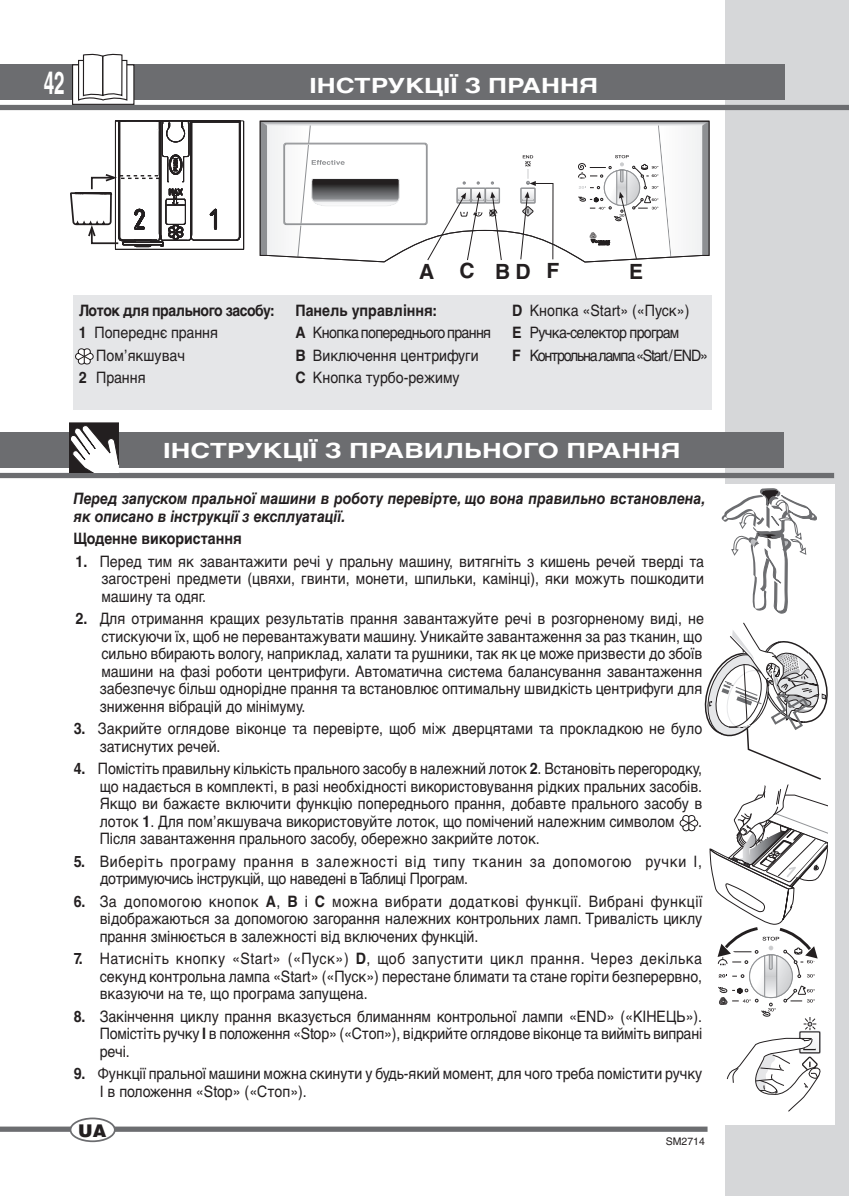
<style>
.page{position:relative;width:849px;height:1196px;background:#fff}
.page>*{position:absolute;margin:0;border:0;box-sizing:border-box;transform-origin:0 0}
.t1{font:700 31.5px "Helvetica";color:#fff;scale:.6 1}
.t2{font:700 21px "Helvetica Cyr";color:#fff;scale:1.3 1}
.t3{font:700 21px "Helvetica Cyr";color:#fff;scale:1.25 1}
.t4{font:700 21px "Helvetica";color:#231f20}
.t5{font:900 17.5px "Helvetica";color:#231f20}
.t6{font:15.75px/17.5px "Helvetica Cyr Upright";color:#231f20;text-align:justify;scale:.9 1}
.t7{font:15.75px/17.5px "Helvetica Cyr Upright";letter-spacing:.05em;color:#231f20;scale:.9 1}
.t8{font:15.75px/17.5px "Helvetica Cyr Bold Inclined";color:#231f20;scale:.9 1}
.t9{font:15.75px/22.4px "Helvetica Cyr Upright";letter-spacing:-.05em;color:#231f20;scale:.9 1}
.t10{font:700 15.75px "Helvetica Cyr";color:#231f20;scale:.9 1}
.t11{font:700 15.75px "Helvetica Cyr";letter-spacing:-.03em;color:#231f20;scale:.89 1}
.t12{font:10.5px "Helvetica";color:#231f20}
.s1{font-family:"Helvetica Cyr";font-weight:700}
.s2{font-family:"Helvetica";font-weight:700}
</style>
<div class="page">
<div style="left:725px;top:0;width:108px;height:1196px;background:#d6d7d9"></div>
<div style="left:0;top:105px;width:833px;height:5px;background:#6c6d70"></div>
<div style="left:0;top:64px;width:784px;height:36px;background:#6c6d70"></div>
<div style="left:0;top:1126px;width:707px;height:5px;background:#6c6d70"></div>
<div style="left:70px;top:1118px;width:45px;height:23px;background:#fff;border-radius:50%"></div>
<div style="left:70px;top:1117px;width:46px;height:25px;border:2px solid #6c6d70;border-radius:50%"></div>
<div style="left:725px;top:484px;width:108px;height:640px;background:#fff"></div>
<svg style="left:721px;top:488px;width:96px;height:126px"></svg>
<div style="left:798px;top:1031px;width:22px;height:22px;border:1px solid #a8a9ad"></div>
<div style="left:799px;top:1032px;width:20px;height:20px;background:#fafafa"></div>
<div style="left:799px;top:1031px;width:20px;height:22px;border:1px solid #231f20"></div>
<svg style="left:726px;top:1037px;width:94px;height:75px"></svg>
<div style="left:833px;top:0;width:15px;height:1196px;background:#d6d7d9"></div>
<div style="left:833px;top:105px;width:15px;height:5px;background:#6c6d70"></div>
<hr style="left:833px;top:484px;width:1px;height:640px;background:#fff">
<div style="left:73px;top:295px;width:638px;height:114px;background:#e5e6e8"></div>
<svg style="left:259px;top:120px;width:450px;height:143px"></svg>
<div style="left:0;top:432px;width:783px;height:36px;background:#6c6d70"></div>
<div style="left:0;top:473px;width:833px;height:5px;background:#6c6d70"></div>
<svg style="left:69px;top:53px;width:175px;height:426px"></svg>
<svg style="left:679px;top:622px;width:147px;height:408px"></svg>
<h1 class="t1" style="left:44px;top:71px;width:37px">42</h1>
<h2 class="t3" style="left:309px;top:78px;width:232px">ІНСТРУКЦІЇ З ПРАННЯ</h2>
<p class="t11" style="left:79px;top:304px;width:221px">Лоток для прального засобу:</p>
<p class="t6" style="left:79px;top:325px;width:156px"><span class="s1">1</span> Попереднє прання</p>
<p class="t6" style="left:96px;top:348px;width:100px">Пом’якшувач</p>
<p class="t6" style="left:79px;top:370px;width:76px"><span class="s1">2</span> Прання</p>
<h2 class="t4" style="left:419px;top:264px;width:141px">A C BDF</h2>
<h2 class="t4" style="left:629px;top:264px;width:16px">E</h2>
<p class="t10" style="left:295px;top:304px;width:159px">Панель управління:</p>
<p class="t6" style="left:295px;top:323px;width:219px;line-height:22.4px;text-align:left"><span class="s1">A</span> Кнопка попереднього прання<br><span class="s1">B</span> Виключення центрифуги<br><span class="s1">C</span> Кнопка турбо-режиму</p>
<p class="t9" style="left:512px;top:301px;width:219px"><span class="s1">D</span> Кнопка «Start» («Пуск»)<br><span class="s1">E</span> Ручка-селектор програм<br><span class="s1">F</span> Контрольна лампа «Start / END»</p>
<h2 class="t2" style="left:163px;top:443px;width:399px">ІНСТРУКЦІЇ З ПРАВИЛЬНОГО ПРАННЯ</h2>
<p class="t8" style="left:73px;top:491px;width:703px">Перед запуском пральної машини в роботу перевірте, що вона правильно встановлена, як описано в інструкції з експлуатації.</p>
<p class="t10" style="left:73px;top:533px;width:188px">Щоденне використання</p>
<p class="t6" style="left:101px;top:554px;width:670px;text-indent:-26px"><span class="s2">1.</span> Перед тим як завантажити речі у пральну машину, витягніть з кишень речей тверді та загострені предмети (цвяхи, гвинти, монети, шпильки, камінці), яки можуть пошкодити машину та одяг.</p>
<p class="t6" style="left:100px;top:611px;width:672px;text-indent:-24px"><span class="s1">2.</span> Для отримання кращих результатів прання завантажуйте речі в розгорненому виді, не стискуючи їх, щоб не перевантажувати машину. Уникайте завантаження за раз тканин, що сильно вбирають вологу, наприклад, халати та рушники, так як це може призвести до збоїв машини на фазі роботи центрифуги. Автоматична система балансування завантаження забезпечує більш однорідне прання та встановлює оптимальну швидкість центрифуги для зниження вібрацій до мінімуму.</p>
<p class="t6" style="left:100px;top:721px;width:670px;text-indent:-26px"><span class="s1">3.</span> Закрийте оглядове віконце та перевірте, щоб між дверцятами та прокладкою не було затиснутих речей.</p>
<p class="t6" style="left:100px;top:761px;width:670px;text-indent:-26px"><span class="s1">4.</span> Помістіть правильну кількість прального засобу в належний лоток <span class="s1">2</span>. Встановіть перегородку, що надається в комплекті, в разі необхідності використовування рідких пральних засобів.<br>Якщо ви бажаєте включити функцію попереднього прання, добавте прального засобу в лоток <span class="s1">1</span>. Для пом’якшувача використовуйте лоток, що помічений належним символом</p>
<p class="t6" style="left:698px;top:814px;width:6px">.</p>
<p class="t6" style="left:100px;top:831px;width:490px">Після завантаження прального засобу, обережно закрийте лоток.</p>
<p class="t7" style="left:100px;top:854px;width:670px;text-indent:-26px"><span class="s1">5.</span> Виберіть програму прання в залежності від типу тканин за допомогою ручки I, дотримуючись інструкцій, що наведені в Таблиці Програм.</p>
<p class="t6" style="left:100px;top:894px;width:670px;text-indent:-26px"><span class="s1">6.</span> За допомогою кнопок <span class="s1">A</span>, <span class="s1">B</span> і <span class="s1">C</span> можна вибрати додаткові функції. Вибрані функції відображаються за допомогою загорання належних контрольних ламп. Тривалість циклу прання змінюється в залежності від включених функцій.</p>
<p class="t6" style="left:100px;top:951px;width:670px;text-indent:-26px"><span class="s1">7.</span> Натисніть кнопку «Start» («Пуск») <span class="s1">D</span>, щоб запустити цикл прання. Через декілька секунд контрольна лампа «Start» («Пуск») перестане блимати та стане горіти безперервно, вказуючи на те, що програма запущена.</p>
<p class="t6" style="left:100px;top:1009px;width:670px;text-indent:-26px"><span class="s1">8.</span> Закінчення циклу прання вказується блиманням контрольної лампи «END» («КІНЕЦЬ»).<br>Помістіть ручку <span class="s1">I</span> в положення «Stop» («Стоп»), відкрийте оглядове віконце та вийміть випрані речі.</p>
<p class="t6" style="left:100px;top:1066px;width:670px;text-indent:-26px"><span class="s1">9.</span> Функції пральної машини можна скинути у будь-який момент, для чого треба помістити ручку<br>I в положення «Stop» («Стоп»).</p>
<p class="t5" style="left:78px;top:1123px;width:30px">UA</p>
<p class="t12" style="left:665px;top:1137px;width:41px">SM2714</p>
</div>
